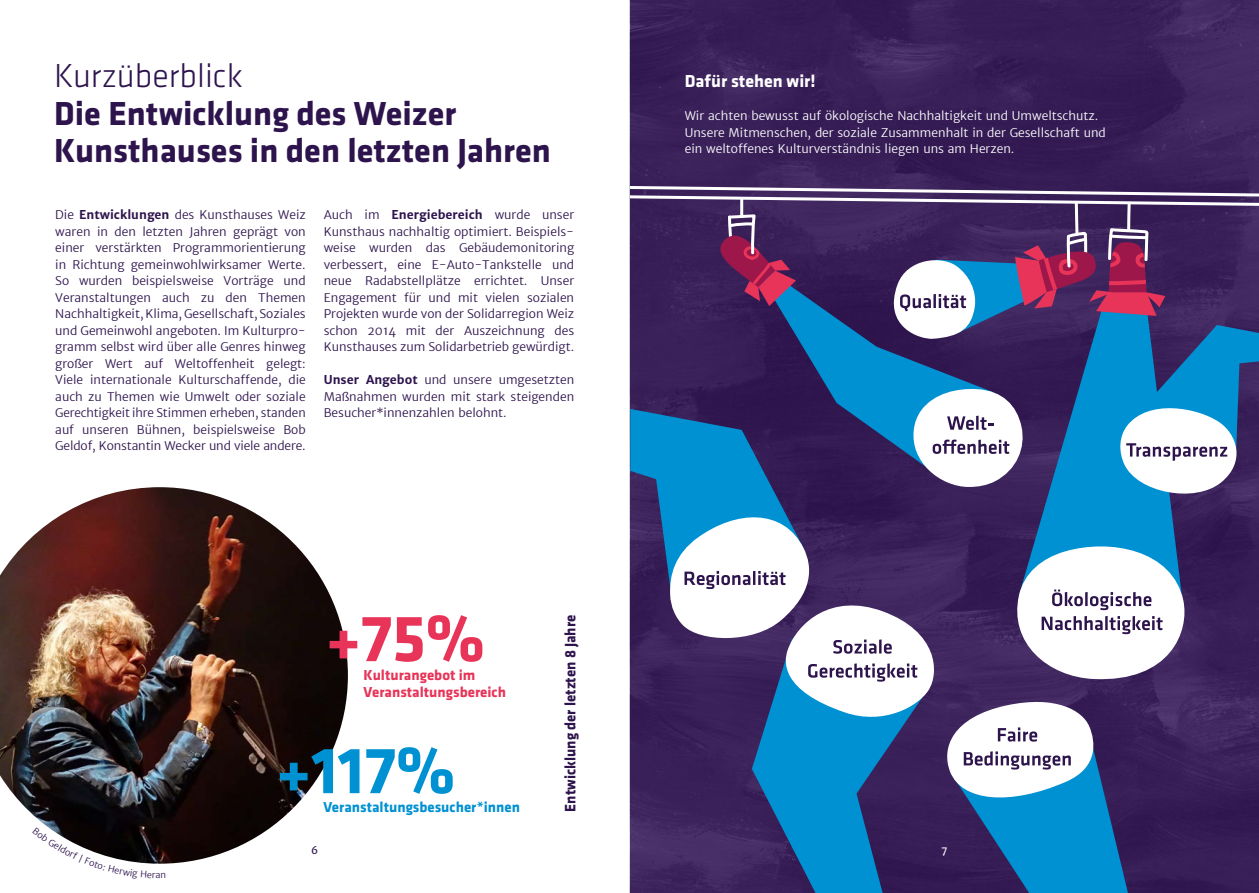
<style>
.page{position:relative;width:1259px;height:893px;background:#fff}
.page>*{position:absolute;margin:0;border:0;box-sizing:border-box;transform-origin:0 0}
.t1{font:700 68.1px "Klavika";color:#0091d2}
.t2{font:700 68.1px "Klavika";color:#e83458}
.t3{font:700 34.5px/37.5px "Klavika";color:#2e144d}
.t4{font:300 34.5px "Klavika";color:#2e144d}
.t5{font:700 18px "Klavika";color:#fff}
.t6{font:700 15.6px "Klavika";color:#2e144d;scale:.96 1}
.t7{font:700 15px/16.5px "Klavika";color:#e83458}
.t8{font:700 15px "Klavika";color:#0091d2}
.t9{font:300 12px/16.5px "Merriweather Sans";color:#2e144d;text-align:justify}
.t10{font:300 12px/16.5px "Merriweather Sans";color:#fff}
.t11{font:10.5px "Merriweather Sans";color:#2e144d}
.t12{font:10.5px "Merriweather Sans";color:#fff}
.t13{font:300 9px "Merriweather Sans";color:#2e144d}
.s1{font-weight:700}
</style>
<div class="page">
<img style="left:629px;top:0;width:630px;height:893px">
<svg style="left:630px;top:186px;width:629px;height:707px"></svg>
<img style="left:0;top:487px;width:348px;height:377px">
<svg style="left:33px;top:827px;width:122px;height:37px"></svg>
<h2 class="t4" style="left:54px;top:57px;width:190px">Kurzüberblick</h2>
<h2 class="t3" style="left:54px;top:95px;width:498px">Die Entwicklung des Weizer<br>Kunsthauses in den letzten Jahren</h2>
<p class="t9" style="left:55px;top:207px;width:252px">Die <span class="s1">Entwicklungen</span> des Kunsthauses Weiz waren in den letzten Jahren geprägt von einer verstärkten Programmorientierung in Richtung gemeinwohlwirksamer Werte.<br>So wurden beispielsweise Vorträge und Veranstaltungen auch zu den Themen Nachhaltigkeit, Klima, Gesellschaft, Soziales und Gemeinwohl angeboten. Im Kulturpro&shy;gramm selbst wird über alle Genres hinweg großer Wert auf Weltoffenheit gelegt:<br>Viele internationale Kulturschaffende, die auch zu Themen wie Umwelt oder soziale Gerechtigkeit ihre Stimmen erheben, standen auf unseren Bühnen, beispielsweise Bob Geldof, Konstantin Wecker und viele andere.</p>
<p class="t9" style="left:324px;top:207px;width:252px">Auch im <span class="s1">Energiebereich</span> wurde unser Kunsthaus nachhaltig optimiert. Beispiels&shy;weise wurden das Gebäudemonitoring verbessert, eine E-Auto-Tankstelle und neue Radabstellplätze errichtet. Unser Engagement für und mit vielen sozialen Projekten wurde von der Solidarregion Weiz schon 2014 mit der Auszeichnung des Kunsthauses zum Solidarbetrieb gewürdigt.</p>
<p class="t9" style="left:324px;top:372px;width:252px"><span class="s1">Unser Angebot</span> und unsere umgesetzten Maßnahmen wurden mit stark steigenden Besucher*innenzahlen belohnt.</p>
<p class="t13" style="left:155px;top:869px;width:7px">a</p>
<h1 class="t2" style="left:326px;top:601px;width:161px">+75%</h1>
<p class="t7" style="left:364px;top:667px;width:144px">Kulturangebot im<br>Veranstaltungsbereich</p>
<h1 class="t1" style="left:276px;top:733px;width:181px">+117%</h1>
<p class="t8" style="left:323px;top:799px;width:198px">Veranstaltungsbesucher*innen</p>
<p class="t11" style="left:311px;top:843px;width:9px">6</p>
<h3 class="t6" style="left:562px;top:812px;width:206px;rotate:-90deg">Entwicklung der letzten 8 Jahre</h3>
<h3 class="t5" style="left:685px;top:71px;width:132px">Dafür stehen wir!</h3>
<p class="t10" style="left:685px;top:108px;width:422px">Wir achten bewusst auf ökologische Nachhaltigkeit und Umweltschutz.<br>Unsere Mitmenschen, der soziale Zusammenhalt in der Gesellschaft und ein weltoffenes Kulturverständnis liegen uns am Herzen.</p>
<p class="t12" style="left:941px;top:843px;width:8px">7</p>
</div>
